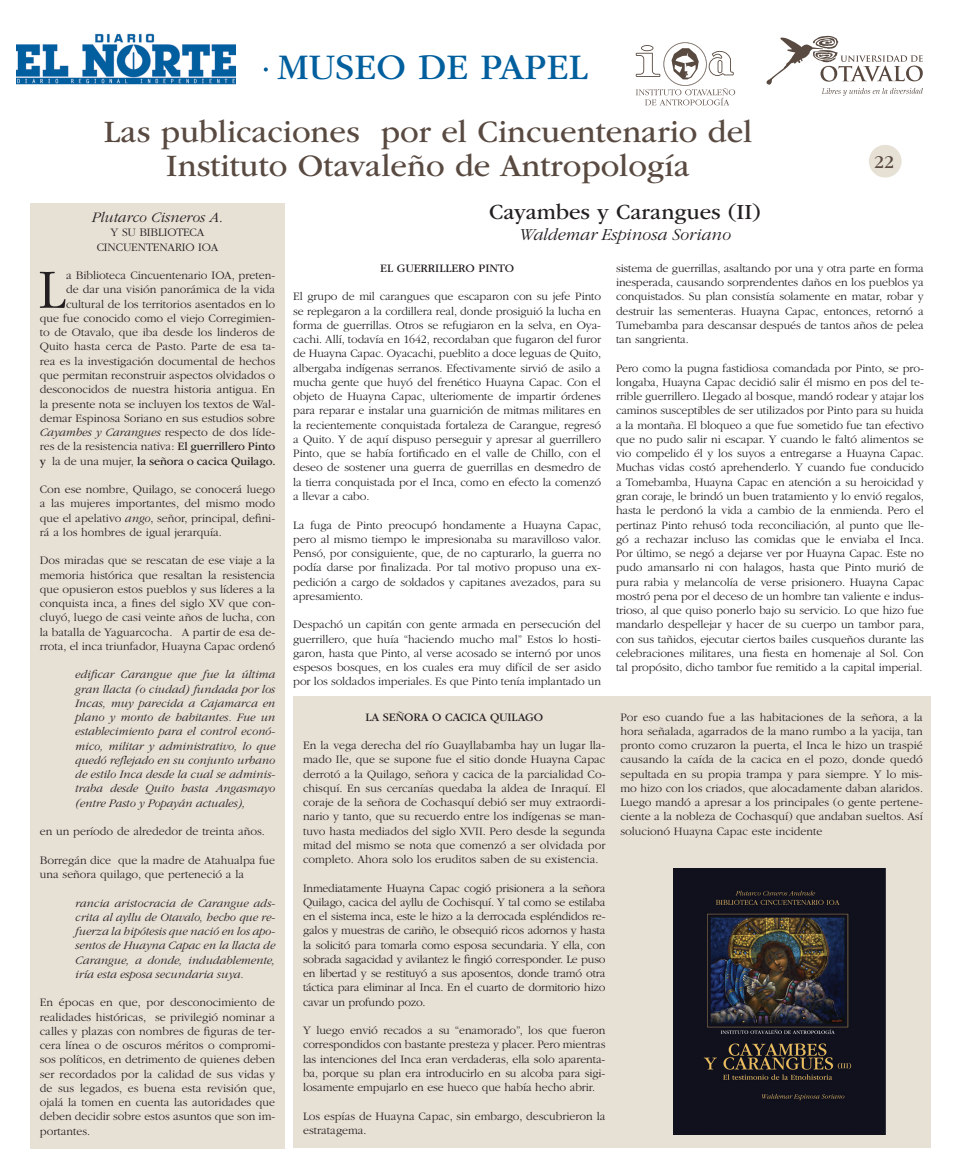
<style>
.page{position:relative;width:957px;height:1170px;background:#fff}
.page>*{position:absolute;margin:0;border:0;box-sizing:border-box;transform-origin:0 0}
.t1{font:300 57.62px "ITC Garamond Std";color:#231f20}
.t2{font:37.5px "ITC Garamond Std";color:#015f9e}
.t3{font:32.5px/33.8px "ITC Garamond Std";color:#594a41;text-align:center}
.t4{font:22.5px "ITC Garamond Std";color:#231f20}
.t5{font:18.75px "ITC Garamond Std";color:#594a41}
.t6{font:italic 300 17.5px "ITC Garamond Std";color:#231f20}
.t7{font:italic 300 15px "ITC Garamond Std";color:#231f20}
.t8{font:300 11.88px/14.2px "ITC Garamond Std";color:#231f20;text-align:justify}
.t9{font:italic 300 11.88px/14.2px "ITC Garamond Std";color:#231f20;text-align:justify}
.t10{font:11.88px "ITC Garamond Std";letter-spacing:-.01em;color:#231f20}
.s1{font-style:italic}
.s2{font-weight:400}
</style>
<div class="page">
<div style="left:293px;top:696px;width:638px;height:452px;background:#e6e0d5"></div>
<div style="left:30px;top:203px;width:254px;height:945px;background:#e6e0d5"></div>
<img style="left:673px;top:868px;width:212px;height:265px">
<svg style="left:636px;top:42px;width:99px;height:63px"></svg>
<svg style="left:766px;top:36px;width:157px;height:60px"></svg>
<img style="left:16px;top:33px;width:220px;height:52px">
<svg style="left:264px;top:67px;width:4px;height:4px"></svg>
<div style="left:869px;top:145px;width:32px;height:32px;background:#e6e0d5;border-radius:50%"></div>
<h2 class="t2" style="left:277px;top:46px;width:312px">MUSEO DE PAPEL</h2>
<h3 class="t3" style="left:104px;top:115px;width:650px">Las publicaciones por el Cincuentenario del<br>Instituto Otavaleño de Antropología</h3>
<h3 class="t4" style="left:489px;top:199px;width:273px">Cayambes y Carangues (II)</h3>
<h3 class="t6" style="left:519px;top:224px;width:213px">Waldemar Espinosa Soriano</h3>
<p class="t7" style="left:92px;top:209px;width:133px">Plutarco Cisneros A.</p>
<p class="t8" style="left:97px;top:226px;width:123px;text-align:center">Y SU BIBLIOTECA<br>CINCUENTENARIO IOA</p>
<h3 class="t5" style="left:874px;top:151px;width:21px">22</h3>
<p class="t8" style="left:40px;top:268px;width:237px;text-align:right">a Biblioteca Cincuentenario IOA, preten-<br>de dar una visión panorámica de la vida cultural de los territorios asentados en lo<br>que fue conocido como el viejo Corregimien&shy;to de Otavalo, que iba desde los linderos de Quito hasta cerca de Pasto. Parte de esa ta&shy;rea es la investigación documental de hechos que permitan reconstruir aspectos olvidados o desconocidos de nuestra historia antigua. En la presente nota se incluyen los textos de Wal&shy;demar Espinosa Soriano en sus estudios sobre <span class="s1">Cayambes y Carangues</span> respecto de dos líde&shy;res de la resistencia nativa: <span class="s2">El guerrillero Pinto y</span> la de una mujer, <span class="s2">la señora o cacica Quilago.</span></p>
<p class="t8" style="left:40px;top:482px;width:237px">Con ese nombre, Quilago, se conocerá luego a las mujeres importantes, del mismo modo que el apelativo <span class="s1">ango</span>, señor, principal, defini&shy;rá a los hombres de igual jerarquía.</p>
<p class="t8" style="left:40px;top:553px;width:237px">Dos miradas que se rescatan de ese viaje a la memoria histórica que resaltan la resistencia que opusieron estos pueblos y sus líderes a la conquista inca, a fines del siglo XV que con&shy;cluyó, luego de casi veinte años de lucha, con la batalla de Yaguarcocha. A partir de esa de&shy;rrota, el inca triunfador, Huayna Capac ordenó</p>
<p class="t9" style="left:75px;top:667px;width:201px">edificar Carangue que fue la última gran llacta (o ciudad) fundada por los Incas, muy parecida a Cajamarca en plano y monto de habitantes. Fue un establecimiento para el control econó&shy;mico, militar y administrativo, lo que quedó reflejado en su conjunto urbano de estilo Inca desde la cual se adminis&shy;traba desde Quito hasta Angasmayo (entre Pasto y Popayán actuales),</p>
<p class="t8" style="left:40px;top:824px;width:227px">en un período de alrededor de treinta años.</p>
<p class="t8" style="left:40px;top:853px;width:237px">Borregán dice que la madre de Atahualpa fue una señora quilago, que perteneció a la</p>
<p class="t9" style="left:75px;top:895px;width:201px">rancia aristocracia de Carangue ads&shy;crita al ayllu de Otavalo, hecho que re&shy;fuerza la hipótesis que nació en los apo&shy;sentos de Huayna Capac en la llacta de Carangue, a donde, indudablemente, iría esta esposa secundaria suya.</p>
<p class="t8" style="left:40px;top:995px;width:237px">En épocas en que, por desconocimiento de realidades históricas, se privilegió nominar a calles y plazas con nombres de figuras de ter&shy;cera línea o de oscuros méritos o compromi&shy;sos políticos, en detrimento de quienes deben ser recordados por la calidad de sus vidas y de sus legados, es buena esta revisión que, ojalá la tomen en cuenta las autoridades que deben decidir sobre estos asuntos que son im&shy;portantes.</p>
<h1 class="t1" style="left:38px;top:258px;width:29px">L</h1>
<p class="t10" style="left:380px;top:261px;width:135px">EL GUERRILLERO PINTO</p>
<p class="t8" style="left:293px;top:289px;width:309px">El grupo de mil carangues que escaparon con su jefe Pinto se replegaron a la cordillera real, donde prosiguió la lucha en forma de guerrillas. Otros se refugiaron en la selva, en Oya&shy;cachi. Allí, todavía en 1642, recordaban que fugaron del furor de Huayna Capac. Oyacachi, pueblito a doce leguas de Quito, albergaba indígenas serranos. Efectivamente sirvió de asilo a mucha gente que huyó del frenético Huayna Capac. Con el objeto de Huayna Capac, ulteriomente de impartir órdenes para reparar e instalar una guarnición de mitmas militares en la recientemente conquistada fortaleza de Carangue, regresó a Quito. Y de aquí dispuso perseguir y apresar al guerrillero Pinto, que se había fortificado en el valle de Chillo, con el deseo de sostener una guerra de guerrillas en desmedro de la tierra conquistada por el Inca, como en efecto la comenzó a llevar a cabo.</p>
<p class="t8" style="left:293px;top:517px;width:309px">La fuga de Pinto preocupó hondamente a Huayna Capac, pero al mismo tiempo le impresionaba su maravilloso valor.<br>Pensó, por consiguiente, que, de no capturarlo, la guerra no podía darse por finalizada. Por tal motivo propuso una ex&shy;pedición a cargo de soldados y capitanes avezados, para su apresamiento.</p>
<p class="t8" style="left:293px;top:617px;width:309px">Despachó un capitán con gente armada en persecución del guerrillero, que huía “haciendo mucho mal” Estos lo hosti&shy;garon, hasta que Pinto, al verse acosado se internó por unos espesos bosques, en los cuales era muy difícil de ser asido por los soldados imperiales. Es que Pinto tenía implantado un</p>
<p class="t10" style="left:365px;top:710px;width:179px">LA SEÑORA O CACICA QUILAGO</p>
<p class="t8" style="left:303px;top:738px;width:304px">En la vega derecha del río Guayllabamba hay un lugar lla&shy;mado Ile, que se supone fue el sitio donde Huayna Capac derrotó a la Quilago, señora y cacica de la parcialidad Co&shy;chisquí. En sus cercanías quedaba la aldea de Inraquí. El coraje de la señora de Cochasquí debió ser muy extraordi&shy;nario y tanto, que su recuerdo entre los indígenas se man&shy;tuvo hasta mediados del siglo XVII. Pero desde la segunda mitad del mismo se nota que comenzó a ser olvidada por completo. Ahora solo los eruditos saben de su existencia.</p>
<p class="t8" style="left:303px;top:880px;width:304px">Inmediatamente Huayna Capac cogió prisionera a la señora Quilago, cacica del ayllu de Cochisquí. Y tal como se estilaba en el sistema inca, este le hizo a la derrocada espléndidos re&shy;galos y muestras de cariño, le obsequió ricos adornos y hasta la solicitó para tomarla como esposa secundaria. Y ella, con sobrada sagacidad y avilantez le fingió corresponder. Le puso en libertad y se restituyó a sus aposentos, donde tramó otra táctica para eliminar al Inca. En el cuarto de dormitorio hizo cavar un profundo pozo.</p>
<p class="t8" style="left:303px;top:1023px;width:304px">Y luego envió recados a su “enamorado”, los que fueron correspondidos con bastante presteza y placer. Pero mientras las intenciones del Inca eran verdaderas, ella solo aparenta&shy;ba, porque su plan era introducirlo en su alcoba para sigi&shy;losamente empujarlo en ese hueco que había hecho abrir.</p>
<p class="t8" style="left:303px;top:1108px;width:304px">Los espías de Huayna Capac, sin embargo, descubrieron la estratagema.</p>
<p class="t8" style="left:616px;top:261px;width:309px">sistema de guerrillas, asaltando por una y otra parte en forma inesperada, causando sorprendentes daños en los pueblos ya conquistados. Su plan consistía solamente en matar, robar y destruir las sementeras. Huayna Capac, entonces, retornó a Tumebamba para descansar después de tantos años de pelea tan sangrienta.</p>
<p class="t8" style="left:616px;top:361px;width:310px">Pero como la pugna fastidiosa comandada por Pinto, se pro&shy;longaba, Huayna Capac decidió salir él mismo en pos del te&shy;rrible guerrillero. Llegado al bosque, mandó rodear y atajar los caminos susceptibles de ser utilizados por Pinto para su huida a la montaña. El bloqueo a que fue sometido fue tan efectivo que no pudo salir ni escapar. Y cuando le faltó alimentos se vio compelido él y los suyos a entregarse a Huayna Capac.<br>Muchas vidas costó aprehenderlo. Y cuando fue conducido a Tomebamba, Huayna Capac en atención a su heroicidad y gran coraje, le brindó un buen tratamiento y lo envió regalos, hasta le perdonó la vida a cambio de la enmienda. Pero el pertinaz Pinto rehusó toda reconciliación, al punto que lle&shy;gó a rechazar incluso las comidas que le enviaba el Inca.<br>Por último, se negó a dejarse ver por Huayna Capac. Este no pudo amansarlo ni con halagos, hasta que Pinto murió de pura rabia y melancolía de verse prisionero. Huayna Capac mostró pena por el deceso de un hombre tan valiente e indus&shy;trioso, al que quiso ponerlo bajo su servicio. Lo que hizo fue mandarlo despellejar y hacer de su cuerpo un tambor para, con sus tañidos, ejecutar ciertos bailes cusqueños durante las celebraciones militares, una fiesta en homenaje al Sol. Con tal propósito, dicho tambor fue remitido a la capital imperial.</p>
<p class="t8" style="left:620px;top:709px;width:304px">Por eso cuando fue a las habitaciones de la señora, a la hora señalada, agarrados de la mano rumbo a la yacija, tan pronto como cruzaron la puerta, el Inca le hizo un traspié causando la caída de la cacica en el pozo, donde quedó sepultada en su propia trampa y para siempre. Y lo mis&shy;mo hizo con los criados, que alocadamente daban alaridos.<br>Luego mandó a apresar a los principales (o gente pertene&shy;ciente a la nobleza de Cochasquí) que andaban sueltos. Así solucionó Huayna Capac este incidente</p>
</div>
